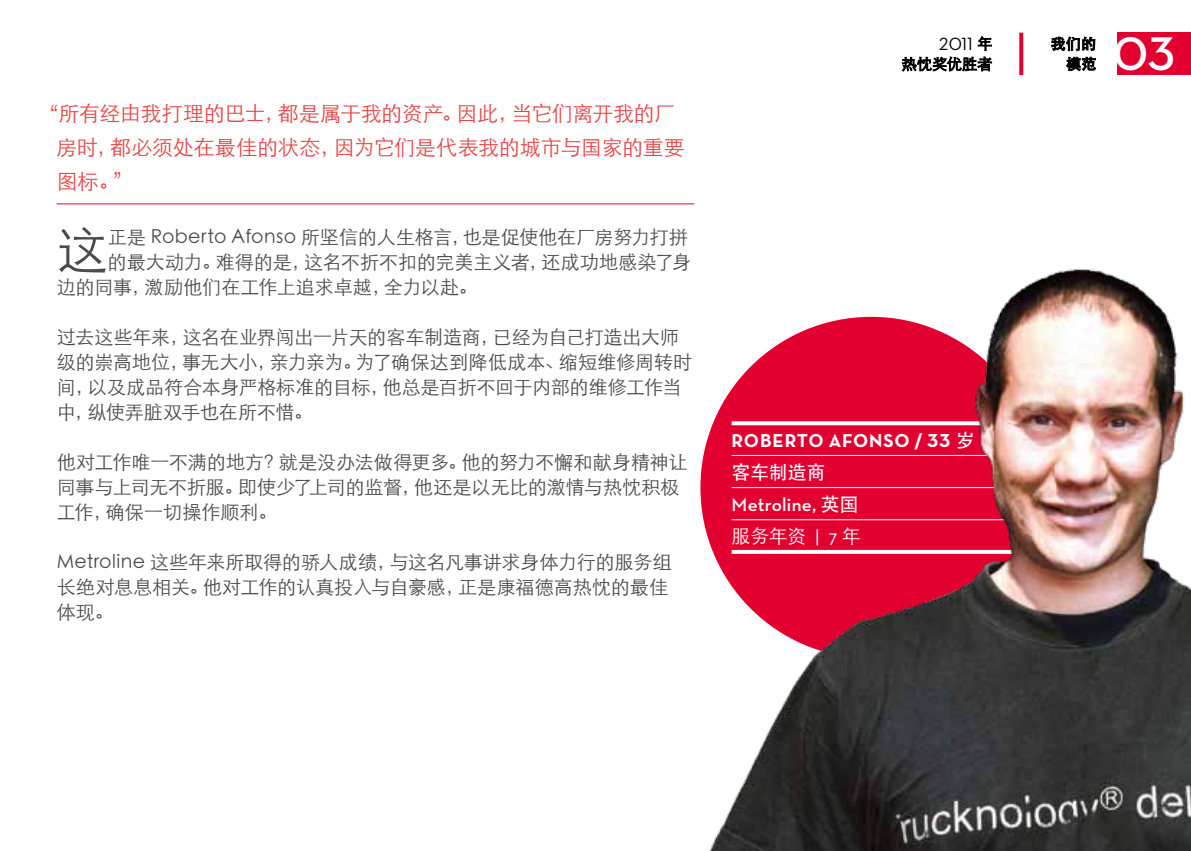
<style>
.page{position:relative;width:1191px;height:851px;background:#fff}
.page>*{position:absolute;margin:0;border:0;box-sizing:border-box;transform-origin:0 0}
.t1{font:51.2px "ST Xihei";color:#4b4b4d}
.t2{font:600 48px "Neutraface Text";color:#fff}
.t3{font:21px/34px "ST Xihei";letter-spacing:-.015em;color:#e64445}
.t4{font:19px/25px "ST Xihei";letter-spacing:-.005em;color:#4b4b4d}
.t5{font:700 19px "Neutraface Text";letter-spacing:.04em;color:#fff}
.t6{font:600 19px "Neutraface Text";letter-spacing:.01em;color:#fff}
.t7{font:19px "ST Xihei";color:#fff}
.t8{font:19px "ST Heiti";letter-spacing:-.02em;color:#fff}
.t9{font:18px "Neutraface Text";color:#000}
.t10{font:15px "ST Xihei";letter-spacing:.015em;color:#000}
.t11{font:15px/20px "ST Heiti";color:#000;text-align:right}
.s1{font-family:"ST Xihei";font-size:15px}
.s2{font-family:"ST Heiti";font-weight:400}
.s3{font-family:"Neutraface Text"}
</style>
<div class="page">
<hr style="left:57px;top:203px;width:637px;height:1px;background:#e20030">
<img style="left:700px;top:268px;width:491px;height:582px">
<div style="left:1117px;top:33px;width:74px;height:42px;background:#e20030"></div>
<svg style="left:901px;top:36px;width:91px;height:36px"></svg>
<svg style="left:1050px;top:36px;width:46px;height:36px"></svg>
<svg style="left:1019px;top:33px;width:4px;height:42px"></svg>
<p class="t3" style="left:56px;top:96px;width:630px;text-indent:-18px">“所有经由我打理的巴士，都是属于我的资产。因此，当它们离开我的厂房时，都必须处在最佳的状态，因为它们是代表我的城市与国家的重要图标。”</p>
<h1 class="t1" style="left:57px;top:225px;width:53px">这</h1>
<p class="t4" style="left:108px;top:224px;width:581px">正是 Roberto Afonso 所坚信的人生格言，也是促使他在厂房努力打拼</p>
<p class="t4" style="left:108px;top:249px;width:584px">的最大动力。难得的是，这名不折不扣的完美主义者，还成功地感染了身</p>
<p class="t4" style="left:57px;top:274px;width:422px">边的同事，激励他们在工作上追求卓越，全力以赴。</p>
<p class="t4" style="left:57px;top:324px;width:637px">过去这些年来，这名在业界闯出一片天的客车制造商，已经为自己打造出大师级的崇高地位，事无大小，亲力亲为。为了确保达到降低成本、缩短维修周转时间，以及成品符合本身严格标准的目标，他总是百折不回于内部的维修工作当中，纵使弄脏双手也在所不惜。</p>
<p class="t4" style="left:57px;top:449px;width:632px">他对工作唯一不满的地方？就是没办法做得更多。他的努力不懈和献身精神让同事与上司无不折服。即使少了上司的监督，他还是以无比的激情与热忱积极工作，确保一切操作顺利。</p>
<p class="t4" style="left:57px;top:549px;width:616px">Metroline 这些年来所取得的骄人成绩，与这名凡事讲求身体力行的服务组长绝对息息相关。他对工作的认真投入与自豪感，正是康福德高热忱的最佳体现。</p>
<p class="t9" style="left:939px;top:33px;width:55px">2011 <span class="s1">年</span></p>
<p class="t10" style="left:901px;top:57px;width:92px">热忱奖优胜者</p>
<p class="t5" style="left:731px;top:428px;width:244px">ROBERTO AFONSO / 33 <span class="s2">岁</span></p>
<p class="t8" style="left:731px;top:462px;width:95px">客车制造商</p>
<p class="t6" style="left:731px;top:493px;width:128px">Metroline, <span class="s2">英国</span></p>
<p class="t7" style="left:731px;top:527px;width:131px">服务年资 <span class="s3">| 7</span> 年</p>
<p class="t11" style="left:1050px;top:34px;width:47px">我们的模范</p>
<h2 class="t2" style="left:1113px;top:24px;width:64px">03</h2>
</div>
